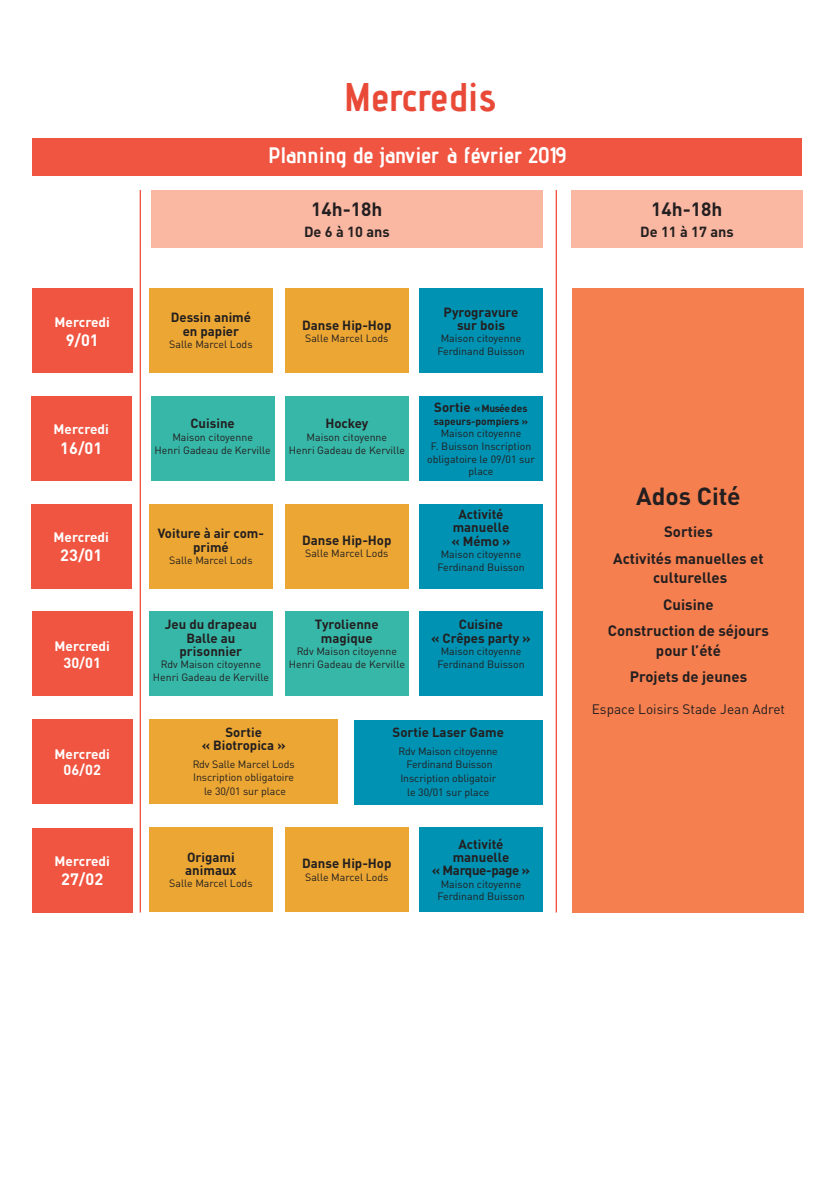
<style>
.page{position:relative;width:840px;height:1191px;background:#fff}
.page>*{position:absolute;margin:0;border:0;box-sizing:border-box;transform-origin:0 0}
.t1{font:700 40px "Advent Pro";color:#e94a38}
.t2{font:700 24.4px "DINOT";color:#231f20}
.t3{font:700 22.4px "Advent Pro";color:#fff}
.t4{font:700 19px "DINOT";color:#231f20}
.t5{font:700 16.2px "DINOT";color:#fff}
.t6{font:700 15px/26.8px "DINOT";color:#231f20;text-align:center}
.t7{font:700 14.4px "DINOT";color:#231f20}
.t8{font:700 14.4px "DINOT";color:#fff}
.t9{font:700 13.6px "DINOT";color:#fff}
.t10{font:13.6px "DINOT";color:#231f20}
.t11{font:700 13.2px/13.2px "DINOT";color:#231f20;text-align:center}
.t12{font:10.6px/12.6px "DINOT";color:#231f20;text-align:center}
.t13{font:700 10.2px/13.2px "DINOT";color:#231f20}
.s1{font-size:13.2px}
</style>
<div class="page">
<div style="left:32px;top:288px;width:100px;height:85px;background:#f05541"></div>
<div style="left:31px;top:396px;width:100px;height:85px;background:#f05541"></div>
<div style="left:32px;top:611px;width:100px;height:85px;background:#f05541"></div>
<div style="left:32px;top:719px;width:100px;height:85px;background:#f05541"></div>
<div style="left:151px;top:190px;width:391px;height:58px;background:#fab8a2"></div>
<div style="left:571px;top:190px;width:231px;height:58px;background:#fab8a2"></div>
<div style="left:32px;top:138px;width:769px;height:37px;background:#f05541"></div>
<div style="left:285px;top:288px;width:123px;height:85px;background:#eba633"></div>
<div style="left:149px;top:288px;width:123px;height:84px;background:#eba633"></div>
<div style="left:31px;top:504px;width:100px;height:84px;background:#f05541"></div>
<div style="left:419px;top:288px;width:123px;height:85px;background:#0092b3"></div>
<div style="left:572px;top:288px;width:231px;height:624px;background:#f57f4f"></div>
<div style="left:419px;top:396px;width:123px;height:85px;background:#0092b3"></div>
<div style="left:285px;top:504px;width:123px;height:84px;background:#eba633"></div>
<div style="left:149px;top:504px;width:123px;height:84px;background:#eba633"></div>
<div style="left:419px;top:504px;width:123px;height:84px;background:#0092b3"></div>
<div style="left:419px;top:611px;width:123px;height:85px;background:#0092b3"></div>
<div style="left:285px;top:396px;width:123px;height:85px;background:#37b7a8"></div>
<div style="left:149px;top:611px;width:123px;height:85px;background:#37b7a8"></div>
<div style="left:353px;top:719px;width:189px;height:85px;background:#0092b3"></div>
<hr style="left:140px;top:190px;width:1px;height:722px;background:#f05541">
<hr style="left:555px;top:190px;width:1px;height:722px;background:#f05541">
<div style="left:151px;top:396px;width:123px;height:85px;background:#37b7a8"></div>
<div style="left:285px;top:611px;width:123px;height:85px;background:#37b7a8"></div>
<div style="left:149px;top:719px;width:189px;height:85px;background:#eba633"></div>
<div style="left:32px;top:827px;width:100px;height:85px;background:#f05541"></div>
<div style="left:285px;top:827px;width:123px;height:85px;background:#eba633"></div>
<div style="left:149px;top:827px;width:123px;height:85px;background:#eba633"></div>
<div style="left:419px;top:827px;width:123px;height:85px;background:#0092b3"></div>
<p class="t9" style="left:55px;top:313px;width:57px">Mercredi</p>
<p class="t5" style="left:66px;top:330px;width:35px">9/01</p>
<p class="t9" style="left:54px;top:420px;width:57px">Mercredi</p>
<p class="t5" style="left:60px;top:437px;width:43px">16/01</p>
<p class="t9" style="left:54px;top:528px;width:57px">Mercredi</p>
<p class="t5" style="left:60px;top:545px;width:43px">23/01</p>
<p class="t9" style="left:55px;top:637px;width:57px">Mercredi</p>
<p class="t8" style="left:64px;top:653px;width:39px">30/01</p>
<p class="t9" style="left:55px;top:745px;width:57px">Mercredi</p>
<p class="t8" style="left:64px;top:761px;width:39px">06/02</p>
<p class="t9" style="left:55px;top:852px;width:57px">Mercredi</p>
<p class="t5" style="left:61px;top:869px;width:43px">27/02</p>
<p class="t1" style="left:344px;top:72px;width:153px">Mercredis</p>
<p class="t3" style="left:268px;top:142px;width:299px">Planning de janvier à février 2019</p>
<p class="t4" style="left:311px;top:197px;width:73px">14h-18h</p>
<p class="t7" style="left:304px;top:223px;width:87px">De 6 à 10 ans</p>
<p class="t4" style="left:651px;top:197px;width:73px">14h-18h</p>
<p class="t7" style="left:639px;top:223px;width:95px">De 11 à 17 ans</p>
<p class="t11" style="left:171px;top:311px;width:82px">Dessin animé en papier</p>
<p class="t12" style="left:169px;top:338px;width:85px">Salle Marcel Lods</p>
<p class="t11" style="left:302px;top:318px;width:91px">Danse Hip-Hop</p>
<p class="t12" style="left:305px;top:332px;width:85px">Salle Marcel Lods</p>
<p class="t11" style="left:190px;top:417px;width:46px">Cuisine</p>
<p class="t12" style="left:154px;top:431px;width:118px">Maison citoyenne<br>Henri Gadeau de Kerville</p>
<p class="t11" style="left:325px;top:417px;width:44px">Hockey</p>
<p class="t12" style="left:288px;top:431px;width:118px">Maison citoyenne<br>Henri Gadeau de Kerville</p>
<p class="t11" style="left:158px;top:526px;width:108px">Voiture à air com&shy;primé</p>
<p class="t12" style="left:169px;top:554px;width:85px">Salle Marcel Lods</p>
<p class="t11" style="left:302px;top:533px;width:91px">Danse Hip-Hop</p>
<p class="t12" style="left:305px;top:547px;width:85px">Salle Marcel Lods</p>
<p class="t11" style="left:165px;top:617px;width:94px">Jeu du drapeau<br>Balle au prisonnier</p>
<p class="t12" style="left:153px;top:658px;width:118px">Rdv Maison citoyenne<br>Henri Gadeau de Kerville</p>
<p class="t11" style="left:315px;top:617px;width:65px">Tyrolienne magique</p>
<p class="t12" style="left:288px;top:645px;width:118px">Rdv Maison citoyenne<br>Henri Gadeau de Kerville</p>
<p class="t11" style="left:443px;top:305px;width:76px">Pyrogravure sur bois</p>
<p class="t12" style="left:437px;top:332px;width:89px">Maison citoyenne<br>Ferdinand Buisson</p>
<p class="t13" style="left:433px;top:401px;width:96px"><span class="s1">Sortie</span> « Musée des sapeurs-pompiers »</p>
<p class="t12" style="left:427px;top:427px;width:109px">Maison citoyenne<br>F. Buisson Inscription obligatoire le 09/01 sur place</p>
<p class="t11" style="left:451px;top:507px;width:61px">Activité manuelle « Mémo »</p>
<p class="t12" style="left:437px;top:548px;width:89px">Maison citoyenne<br>Ferdinand Buisson</p>
<p class="t11" style="left:431px;top:617px;width:101px">Cuisine<br>« Crêpes party »</p>
<p class="t12" style="left:437px;top:645px;width:89px">Maison citoyenne<br>Ferdinand Buisson</p>
<p class="t11" style="left:202px;top:725px;width:85px">Sortie<br>« Biotropica »</p>
<p class="t12" style="left:193px;top:757px;width:103px;line-height:13.6px">Rdv Salle Marcel Lods<br>Inscription obligatoire le 30/01 sur place</p>
<p class="t11" style="left:392px;top:725px;width:113px">Sortie Laser Game</p>
<p class="t12" style="left:398px;top:744px;width:101px;line-height:13.6px">Rdv Maison citoyenne<br>Ferdinand Buisson<br>Inscription obligatoir le 30/01 sur place</p>
<p class="t11" style="left:185px;top:850px;width:53px;text-align:left">Origami animaux</p>
<p class="t12" style="left:169px;top:877px;width:85px">Salle Marcel Lods</p>
<p class="t11" style="left:302px;top:856px;width:91px">Danse Hip-Hop</p>
<p class="t12" style="left:305px;top:870px;width:85px">Salle Marcel Lods</p>
<p class="t11" style="left:431px;top:837px;width:100px">Activité manuelle<br>« Marque-page »</p>
<p class="t12" style="left:437px;top:877px;width:89px">Maison citoyenne<br>Ferdinand Buisson</p>
<p class="t2" style="left:636px;top:480px;width:106px">Ados Cité</p>
<p class="t6" style="left:613px;top:518px;width:152px">Sorties<br>Activités manuelles et</p>
<p class="t6" style="left:607px;top:564px;width:163px">culturelles<br>Cuisine<br>Construction de séjours</p>
<p class="t6" style="left:629px;top:636px;width:119px">pour l’été<br>Projets de jeunes</p>
<p class="t10" style="left:591px;top:701px;width:195px">Espace Loisirs Stade Jean Adret</p>
</div>
